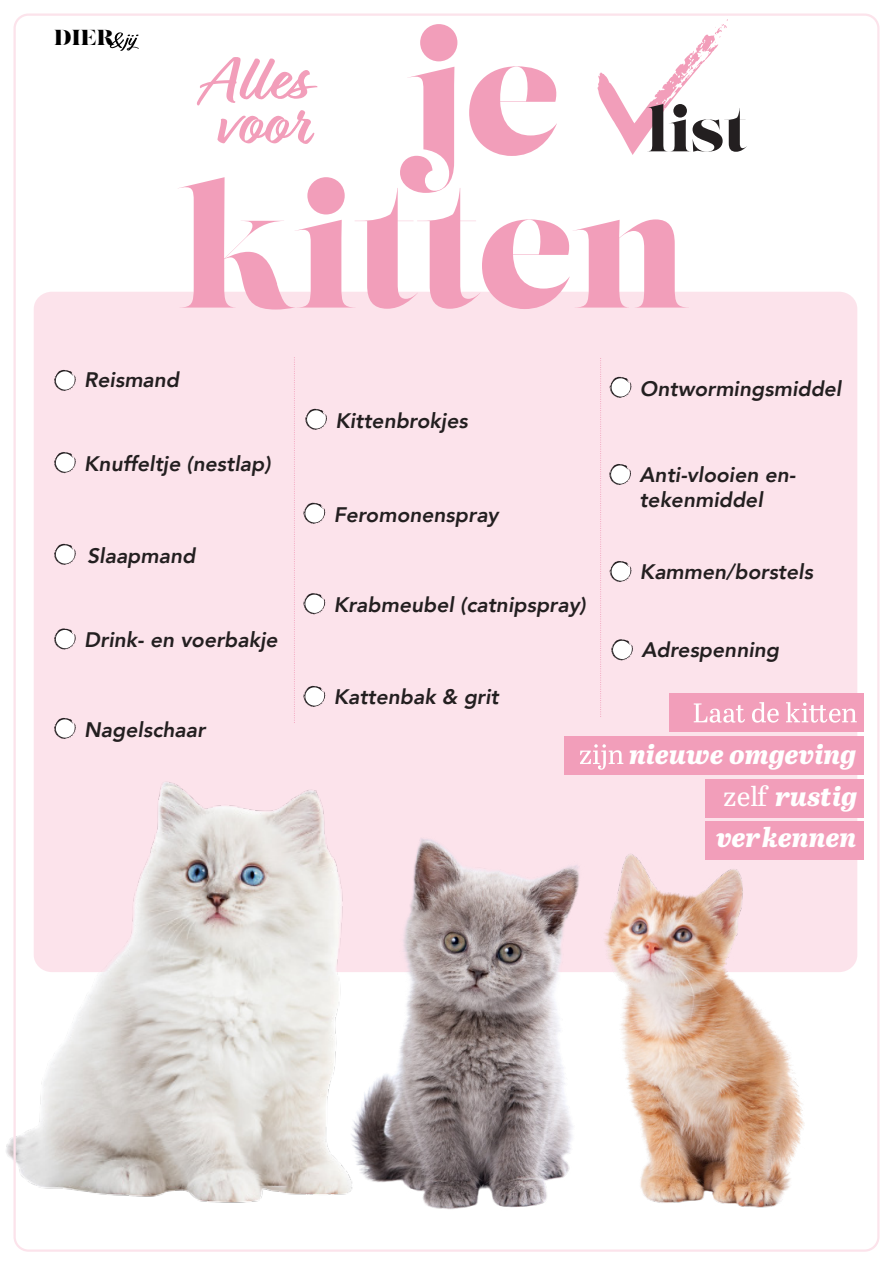
<style>
.page{position:relative;width:893px;height:1263px;background:#fff}
.page>*{position:absolute;margin:0;border:0;box-sizing:border-box;transform-origin:0 0}
.t1{font:165px "Lust Fine";letter-spacing:-.01em;color:#f29eba}
.t2{font:700 66px "Relation";color:#f29eba}
.t3{font:59.85px "Lust Fine";color:#231f20}
.t4{font:italic 800 27px/41.7px "Abril Text";color:#fff;text-align:justify}
.t5{font:21.75px "Lust Fine";color:#000}
.t6{font:italic 800 21px/25.2px "Avenir";color:#231f20}
.s1{font-weight:400;font-style:normal}
</style>
<div class="page">
<div style="left:34px;top:292px;width:823px;height:680px;background:#fce3eb;border-radius:18px"></div>
<svg style="left:597px;top:19px;width:131px;height:136px"></svg>
<svg style="left:54px;top:370px;width:22px;height:21px"></svg>
<svg style="left:54px;top:452px;width:22px;height:21px"></svg>
<svg style="left:54px;top:628px;width:22px;height:21px"></svg>
<svg style="left:303px;top:503px;width:22px;height:21px"></svg>
<svg style="left:303px;top:593px;width:22px;height:21px"></svg>
<svg style="left:303px;top:686px;width:22px;height:16px"></svg>
<svg style="left:610px;top:377px;width:21px;height:21px"></svg>
<svg style="left:54px;top:544px;width:22px;height:21px"></svg>
<svg style="left:610px;top:561px;width:21px;height:21px"></svg>
<svg style="left:600px;top:358px;width:1px;height:359px"></svg>
<svg style="left:294px;top:359px;width:1px;height:343px"></svg>
<img style="left:396px;top:838px;width:112px;height:371px">
<img style="left:6px;top:702px;width:390px;height:501px">
<svg style="left:109px;top:32px;width:30px;height:19px"></svg>
<div style="left:705px;top:821px;width:159px;height:39px;background:#f29eba"></div>
<div style="left:705px;top:779px;width:158px;height:38px;background:#f29eba"></div>
<div style="left:669px;top:693px;width:194px;height:39px;background:#f29eba"></div>
<div style="left:564px;top:736px;width:299px;height:38px;background:#f29eba"></div>
<svg style="left:694px;top:702px;width:163px;height:21px"></svg>
<svg style="left:580px;top:744px;width:43px;height:24px"></svg>
<svg style="left:305px;top:409px;width:22px;height:21px"></svg>
<svg style="left:609px;top:464px;width:22px;height:21px"></svg>
<svg style="left:611px;top:639px;width:22px;height:21px"></svg>
<img style="left:508px;top:768px;width:342px;height:440px">
<svg style="left:54px;top:718px;width:22px;height:21px"></svg>
<p class="t5" style="left:54px;top:24px;width:63px">DIER</p>
<p class="t1" style="left:409px;top:-8px;width:153px">je</p>
<p class="t2" style="left:202px;top:41px;width:105px">Alles</p>
<p class="t2" style="left:212px;top:85px;width:98px">voor</p>
<p class="t3" style="left:647px;top:92px;width:101px">list</p>
<p class="t1" style="left:178px;top:145px;width:513px">kitten</p>
<p class="t6" style="left:84px;top:368px;width:96px">Reismand</p>
<p class="t6" style="left:84px;top:451px;width:188px">Knuffeltje (nestlap)</p>
<p class="t6" style="left:87px;top:543px;width:110px">Slaapmand</p>
<p class="t6" style="left:84px;top:627px;width:195px">Drink- en voerbakje</p>
<p class="t6" style="left:84px;top:717px;width:122px">Nagelschaar</p>
<p class="t6" style="left:335px;top:408px;width:134px">Kittenbrokjes</p>
<p class="t6" style="left:334px;top:502px;width:166px">Feromonenspray</p>
<p class="t6" style="left:334px;top:593px;width:254px">Krabmeubel (catnipspray)</p>
<p class="t6" style="left:334px;top:684px;width:166px">Kattenbak &amp; grit</p>
<p class="t6" style="left:640px;top:377px;width:203px">Ontwormingsmiddel</p>
<p class="t6" style="left:639px;top:462px;width:158px">Anti-vlooien en&shy;tekenmiddel</p>
<p class="t6" style="left:640px;top:559px;width:175px">Kammen/borstels</p>
<p class="t6" style="left:641px;top:637px;width:139px">Adrespenning</p>
<p class="t4" style="left:716px;top:732px;width:143px;text-indent:-87px">nieuwe omgeving <span class="s1">zelf</span> rustig verkennen</p>
</div>
